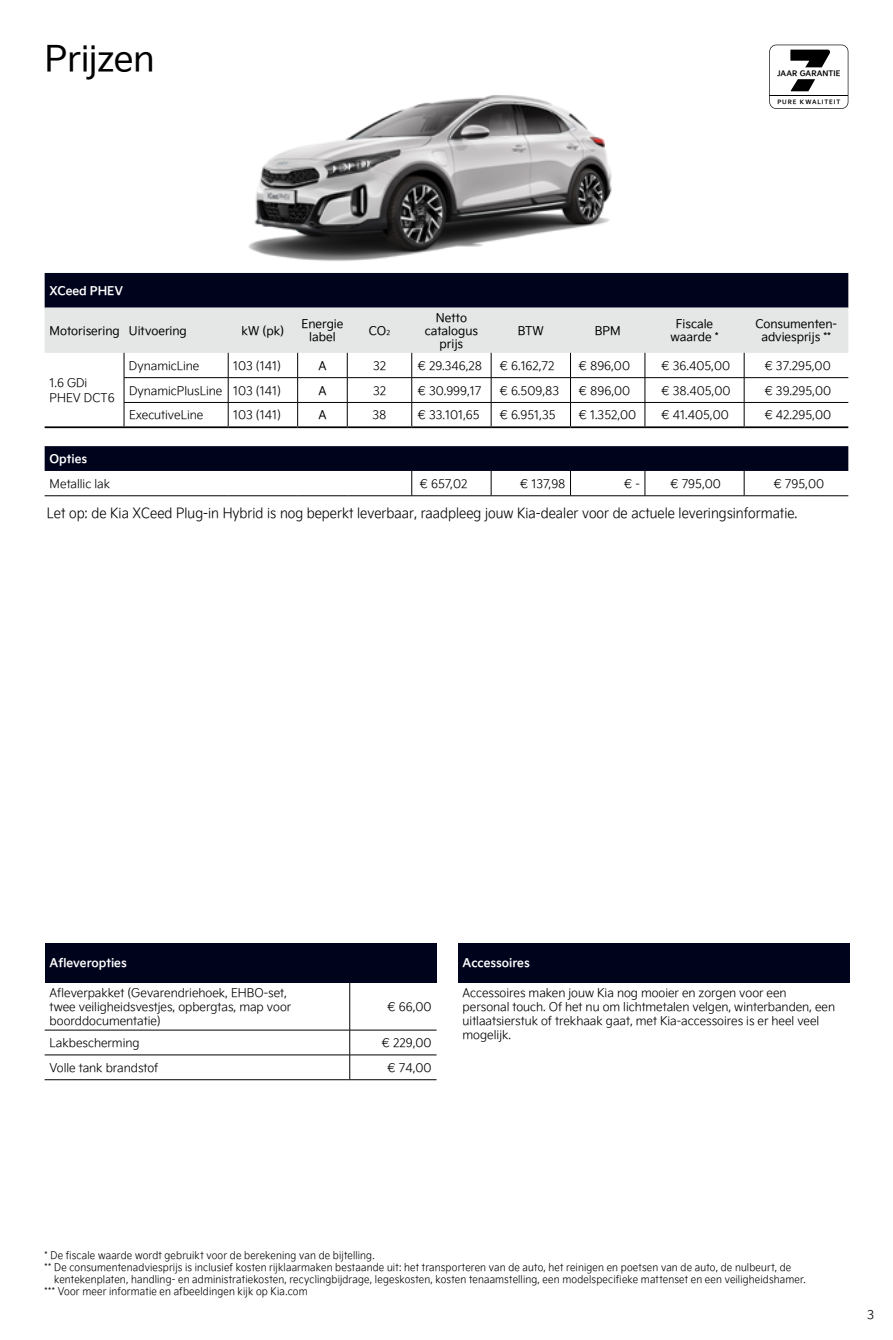
<style>
.page{position:relative;width:893px;height:1340px;background:#fff}
.page>*{position:absolute;margin:0;border:0;box-sizing:border-box;transform-origin:0 0}
.t1{font:35px "Kia Signature OTF Regular";letter-spacing:-.015em;color:#000}
.t2{font:14px "Kia Signature OTF Light";color:#000;scale:.92 1}
.t3{font:12.25px "Kia Signature OTF Light";color:#000}
.t4{font:11.9px/14.3px "Kia Signature OTF Light";letter-spacing:-.005em;color:#000}
.t5{font:11.9px/13.1px "Kia Signature OTF Regular";letter-spacing:-.005em;color:#000;text-align:center}
.t6{font:11.9px "Kia Signature OTF Bold";letter-spacing:-.005em;color:#fff}
.t7{font:10.5px "Kia Signature OTF Light";letter-spacing:.015em;color:#000;scale:.92 1}
.t8{font:700 7.52px "Kia Signature";color:#000}
.t9{font:700 5.95px "Kia Signature";letter-spacing:.145em;color:#000}
.s1{font-size:7px}
</style>
<div class="page">
<svg style="left:769px;top:45px;width:79px;height:64px"></svg>
<img style="left:248px;top:95px;width:364px;height:166px">
<div style="left:45px;top:943px;width:392px;height:39px;background:#00031c"></div>
<hr style="left:45px;top:1029px;width:305px;height:1px;background:#000">
<hr style="left:350px;top:1029px;width:87px;height:1px;background:#000">
<hr style="left:45px;top:1054px;width:305px;height:1px;background:#000">
<hr style="left:45px;top:1079px;width:305px;height:1px;background:#000">
<hr style="left:350px;top:1054px;width:87px;height:1px;background:#000">
<hr style="left:350px;top:1079px;width:87px;height:1px;background:#000">
<hr style="left:349px;top:982px;width:1px;height:47px;background:#000">
<svg style="left:349px;top:1030px;width:1px;height:49px"></svg>
<svg style="left:45px;top:273px;width:803px;height:198px;fill:#00031c"></svg>
<hr style="left:412px;top:495px;width:79px;height:1px;background:#000">
<svg style="left:491px;top:471px;width:1px;height:24px"></svg>
<hr style="left:491px;top:495px;width:79px;height:1px;background:#000">
<hr style="left:570px;top:495px;width:75px;height:1px;background:#000">
<svg style="left:645px;top:471px;width:1px;height:24px"></svg>
<hr style="left:645px;top:495px;width:99px;height:1px;background:#000">
<svg style="left:411px;top:471px;width:1px;height:24px"></svg>
<hr style="left:45px;top:495px;width:79px;height:1px;background:#000">
<hr style="left:124px;top:495px;width:104px;height:1px;background:#000">
<hr style="left:228px;top:495px;width:70px;height:1px;background:#000">
<hr style="left:298px;top:495px;width:49px;height:1px;background:#000">
<hr style="left:347px;top:495px;width:65px;height:1px;background:#000">
<svg style="left:570px;top:471px;width:1px;height:24px"></svg>
<svg style="left:744px;top:471px;width:1px;height:24px"></svg>
<hr style="left:744px;top:495px;width:104px;height:1px;background:#000">
<svg style="left:45px;top:308px;width:803px;height:118px"></svg>
<hr style="left:45px;top:426px;width:79px;height:2px;background:#000">
<hr style="left:124px;top:426px;width:104px;height:2px;background:#000">
<hr style="left:228px;top:426px;width:70px;height:2px;background:#000">
<hr style="left:298px;top:426px;width:49px;height:2px;background:#000">
<hr style="left:347px;top:426px;width:65px;height:2px;background:#000">
<hr style="left:412px;top:426px;width:79px;height:2px;background:#000">
<hr style="left:491px;top:426px;width:79px;height:2px;background:#000">
<hr style="left:570px;top:426px;width:75px;height:2px;background:#000">
<hr style="left:645px;top:426px;width:99px;height:2px;background:#000">
<hr style="left:744px;top:426px;width:104px;height:2px;background:#000">
<div style="left:458px;top:943px;width:392px;height:39px;background:#00031c"></div>
<h1 class="t1" style="left:45px;top:33px;width:112px">Prijzen</h1>
<p class="t8" style="left:777px;top:68px;width:65px">JAAR GARANTIE</p>
<p class="t9" style="left:777px;top:97px;width:64px">PURE KWALITEIT</p>
<p class="t6" style="left:50px;top:281px;width:75px">XCeed PHEV</p>
<p class="t5" style="left:50px;top:323px;width:139px">Motorisering Uitvoering</p>
<p class="t5" style="left:242px;top:323px;width:44px">kW (pk)</p>
<p class="t5" style="left:301px;top:317px;width:44px">Energie label</p>
<p class="t5" style="left:369px;top:323px;width:23px">CO<span class="s1">2</span></p>
<p class="t5" style="left:425px;top:310px;width:55px">Netto catalogus prijs</p>
<p class="t5" style="left:518px;top:323px;width:28px">BTW</p>
<p class="t5" style="left:595px;top:323px;width:27px">BPM</p>
<p class="t5" style="left:670px;top:317px;width:50px">Fiscale waarde *</p>
<p class="t5" style="left:755px;top:317px;width:83px">Consumenten&shy;adviesprijs **</p>
<p class="t4" style="left:50px;top:375px;width:67px">1.6 GDi<br>PHEV DCT6</p>
<p class="t4" style="left:129px;top:357px;width:72px">DynamicLine</p>
<p class="t4" style="left:233px;top:357px;width:49px">103 (141)</p>
<p class="t5" style="left:318px;top:358px;width:10px">A</p>
<p class="t4" style="left:373px;top:357px;width:15px">32</p>
<p class="t4" style="left:418px;top:357px;width:66px">€ 29.346,28</p>
<p class="t4" style="left:500px;top:357px;width:56px">€ 6.162,72</p>
<p class="t4" style="left:579px;top:357px;width:53px">€ 896,00</p>
<p class="t4" style="left:662px;top:357px;width:70px">€ 36.405,00</p>
<p class="t4" style="left:765px;top:357px;width:68px">€ 37.295,00</p>
<p class="t4" style="left:129px;top:382px;width:153px">DynamicPlusLine 103 (141)</p>
<p class="t5" style="left:318px;top:383px;width:10px">A</p>
<p class="t4" style="left:373px;top:382px;width:15px">32</p>
<p class="t4" style="left:418px;top:382px;width:65px">€ 30.999,17</p>
<p class="t4" style="left:500px;top:382px;width:61px">€ 6.509,83</p>
<p class="t4" style="left:579px;top:382px;width:53px">€ 896,00</p>
<p class="t4" style="left:662px;top:382px;width:70px">€ 38.405,00</p>
<p class="t4" style="left:765px;top:382px;width:68px">€ 39.295,00</p>
<p class="t4" style="left:129px;top:407px;width:76px">ExecutiveLine</p>
<p class="t4" style="left:233px;top:407px;width:49px">103 (141)</p>
<p class="t5" style="left:318px;top:408px;width:10px">A</p>
<p class="t4" style="left:373px;top:407px;width:15px">38</p>
<p class="t4" style="left:418px;top:407px;width:63px">€ 33.101,65</p>
<p class="t4" style="left:500px;top:407px;width:57px">€ 6.951,35</p>
<p class="t4" style="left:579px;top:407px;width:59px">€ 1.352,00</p>
<p class="t4" style="left:662px;top:407px;width:69px">€ 41.405,00</p>
<p class="t4" style="left:765px;top:407px;width:68px">€ 42.295,00</p>
<p class="t6" style="left:50px;top:450px;width:39px">Opties</p>
<p class="t4" style="left:50px;top:476px;width:62px">Metallic lak</p>
<p class="t4" style="left:420px;top:476px;width:49px">€ 657,02</p>
<p class="t4" style="left:520px;top:476px;width:47px">€ 137,98</p>
<p class="t4" style="left:624px;top:476px;width:17px">€ -</p>
<p class="t4" style="left:774px;top:476px;width:52px">€ 795,00</p>
<p class="t4" style="left:670px;top:476px;width:52px">€ 795,00</p>
<p class="t2" style="left:47px;top:503px;width:817px">Let op: de Kia XCeed Plug-in Hybrid is nog beperkt leverbaar, raadpleeg jouw Kia-dealer voor de actuele leveringsinformatie.</p>
<p class="t6" style="left:50px;top:954px;width:79px">Afleveropties</p>
<p class="t4" style="left:50px;top:984px;width:243px">Afleverpakket (Gevarendriehoek, EHBO-set, twee veiligheidsvestjes, opbergtas, map voor boorddocumentatie)</p>
<p class="t4" style="left:388px;top:998px;width:45px">€ 66,00</p>
<p class="t4" style="left:50px;top:1034px;width:91px">Lakbescherming</p>
<p class="t4" style="left:382px;top:1034px;width:51px">€ 229,00</p>
<p class="t4" style="left:50px;top:1059px;width:110px">Volle tank brandstof</p>
<p class="t4" style="left:388px;top:1059px;width:45px">€ 74,00</p>
<p class="t6" style="left:463px;top:954px;width:69px">Accessoires</p>
<p class="t4" style="left:463px;top:984px;width:374px">Accessoires maken jouw Kia nog mooier en zorgen voor een personal touch. Of het nu om lichtmetalen velgen, winterbanden, een uitlaatsierstuk of trekhaak gaat, met Kia-accessoires is er heel veel mogelijk.</p>
<p class="t7" style="left:45px;top:1247px;width:360px">* De fiscale waarde wordt gebruikt voor de berekening van de bijtelling.</p>
<p class="t7" style="left:45px;top:1259px;width:813px">** De consumentenadviesprijs is inclusief kosten rijklaarmaken bestaande uit: het transporteren van de auto, het reinigen en poetsen van de auto, de nulbeurt, de</p>
<p class="t7" style="left:54px;top:1271px;width:818px">kentekenplaten, handling- en administratiekosten, recyclingbijdrage, legeskosten, kosten tenaamstelling, een modelspecifieke mattenset en een veiligheidshamer.</p>
<p class="t7" style="left:45px;top:1283px;width:287px">*** Voor meer informatie en afbeeldingen kijk op Kia.com</p>
<p class="t3" style="left:867px;top:1306px;width:9px">3</p>
</div>
